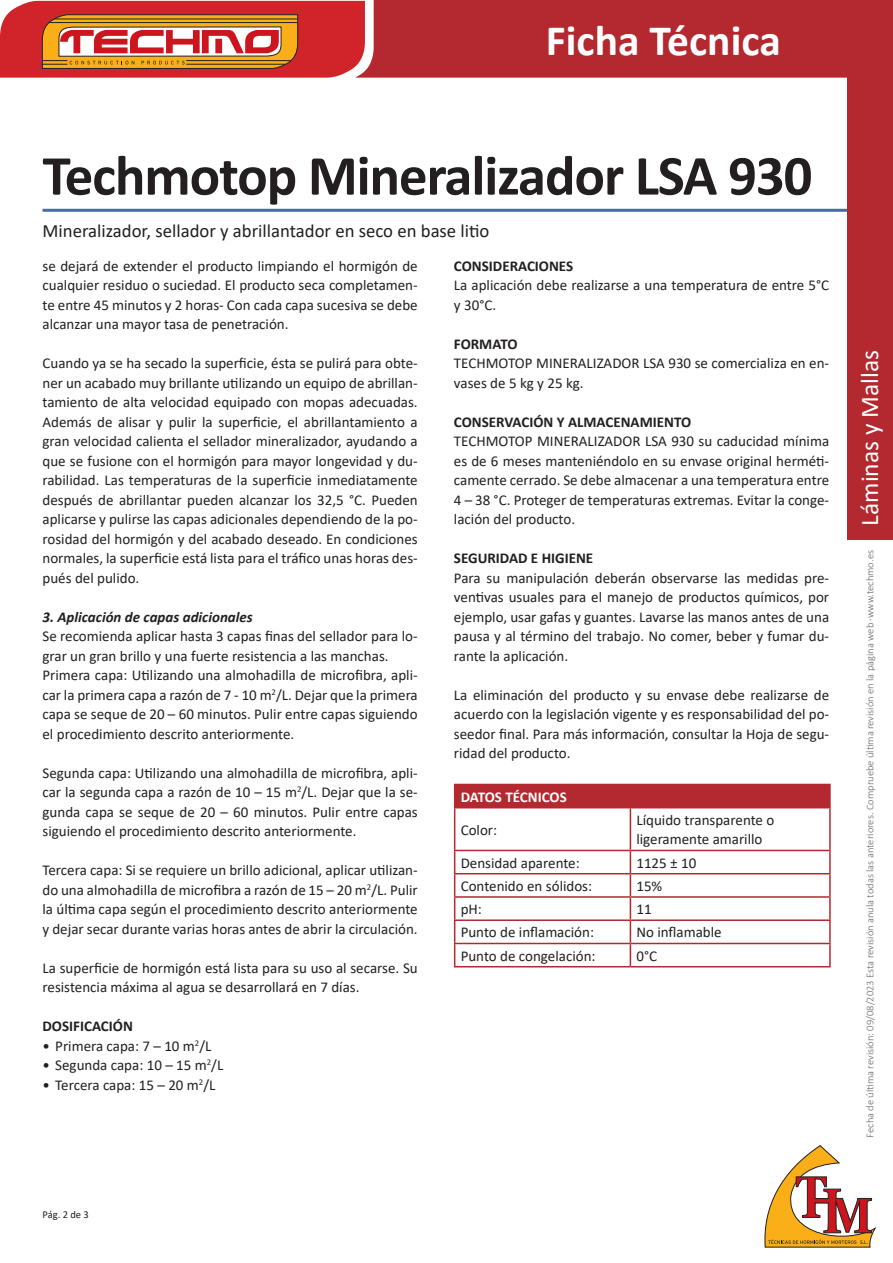
<style>
.page{position:relative;width:893px;height:1263px;background:#fff}
.page>*{position:absolute;margin:0;border:0;box-sizing:border-box;transform-origin:0 0}
.t1{font:700 57px "Calibri";letter-spacing:-.02em;color:#231f20}
.t2{font:700 43.5px "Calibri";color:#fff}
.t3{font:25.5px "Calibri";color:#fff}
.t4{font:18.75px "Calibri";color:#231f20}
.general{font:15px/19.5px "Calibri";color:#231f20;text-align:justify}
.ladillo{font:700 15px "Calibri";color:#231f20}
.ladillo_2{font:italic 700 15px "Calibri";color:#231f20}
.general-2{font:700 15px "Calibri";color:#fff}
.t5{font:300 10.5px "Calibri";color:#67676a}
.t6{font:10.5px "Calibri";color:#231f20}
</style>
<div class="page">
<hr style="left:43px;top:209px;width:807px;height:3px;background:#456e9e">
<div style="left:848px;top:74px;width:45px;height:466px;background:#b3292f"></div>
<svg style="left:0;top:0;width:893px;height:78px;background:#c14039"></svg>
<hr style="left:186px;top:64px;width:99px;height:1px;background:#231f20">
<svg style="left:764px;top:1145px;width:113px;height:103px"></svg>
<div style="left:455px;top:784px;width:375px;height:24px;background:#b3292f"></div>
<hr style="left:454px;top:784px;width:176px;height:1px;background:#b3292f">
<svg style="left:454px;top:785px;width:1px;height:22px"></svg>
<hr style="left:630px;top:784px;width:201px;height:1px;background:#b3292f">
<hr style="left:829px;top:785px;width:2px;height:22px;background:#b3292f">
<hr style="left:454px;top:807px;width:176px;height:1px;background:#b3292f">
<hr style="left:454px;top:808px;width:1px;height:42px;background:#b3292f">
<hr style="left:630px;top:807px;width:201px;height:1px;background:#b3292f">
<hr style="left:630px;top:808px;width:1px;height:42px;background:#b3292f">
<hr style="left:829px;top:808px;width:2px;height:42px;background:#b3292f">
<hr style="left:454px;top:850px;width:176px;height:1px;background:#b3292f">
<hr style="left:630px;top:850px;width:201px;height:1px;background:#b3292f">
<hr style="left:829px;top:851px;width:2px;height:22px;background:#b3292f">
<hr style="left:454px;top:873px;width:176px;height:1px;background:#b3292f">
<hr style="left:630px;top:873px;width:201px;height:1px;background:#b3292f">
<hr style="left:829px;top:874px;width:2px;height:22px;background:#b3292f">
<hr style="left:454px;top:896px;width:176px;height:2px;background:#b3292f">
<hr style="left:630px;top:896px;width:201px;height:2px;background:#b3292f">
<hr style="left:829px;top:898px;width:2px;height:21px;background:#b3292f">
<hr style="left:454px;top:919px;width:176px;height:2px;background:#b3292f">
<hr style="left:630px;top:919px;width:201px;height:2px;background:#b3292f">
<hr style="left:829px;top:921px;width:2px;height:22px;background:#b3292f">
<hr style="left:454px;top:943px;width:176px;height:1px;background:#b3292f">
<svg style="left:454px;top:851px;width:1px;height:115px"></svg>
<hr style="left:630px;top:943px;width:201px;height:1px;background:#b3292f">
<svg style="left:630px;top:851px;width:1px;height:115px"></svg>
<hr style="left:829px;top:944px;width:2px;height:22px;background:#b3292f">
<hr style="left:454px;top:966px;width:176px;height:1px;background:#b3292f">
<hr style="left:630px;top:966px;width:201px;height:1px;background:#b3292f">
<h2 class="t2" style="left:546px;top:10px;width:236px">Ficha Técnica</h2>
<h1 class="t1" style="left:43px;top:135px;width:771px">Techmotop Mineralizador LSA 930</h1>
<p class="t4" style="left:43px;top:218px;width:448px">Mineralizador, sellador y abrillantador en seco en base litio</p>
<p class="general" style="left:43px;top:256px;width:377px">se dejará de extender el producto limpiando el hormigón de cualquier residuo o suciedad. El producto seca completamen&shy;te entre 45 minutos y 2 horas- Con cada capa sucesiva se debe alcanzar una mayor tasa de penetración.</p>
<p class="general" style="left:43px;top:353px;width:377px">Cuando ya se ha secado la superficie, ésta se pulirá para obte&shy;ner un acabado muy brillante utilizando un equipo de abrillan&shy;tamiento de alta velocidad equipado con mopas adecuadas.<br>Además de alisar y pulir la superficie, el abrillantamiento a gran velocidad calienta el sellador mineralizador, ayudando a que se fusione con el hormigón para mayor longevidad y du&shy;rabilidad. Las temperaturas de la superficie inmediatamente después de abrillantar pueden alcanzar los 32,5 °C. Pueden aplicarse y pulirse las capas adicionales dependiendo de la po&shy;rosidad del hormigón y del acabado deseado. En condiciones normales, la superficie está lista para el tráfico unas horas des&shy;pués del pulido.</p>
<p class="ladillo_2" style="left:43px;top:606px;width:212px">3. Aplicación de capas adicionales</p>
<p class="general" style="left:43px;top:626px;width:377px">Se recomienda aplicar hasta 3 capas finas del sellador para lo&shy;grar un gran brillo y una fuerte resistencia a las manchas.</p>
<p class="general" style="left:43px;top:665px;width:377px">Primera capa: Utilizando una almohadilla de microfibra, apli&shy;car la primera capa a razón de 7 - 10 m<sup>2</sup>/L. Dejar que la primera capa se seque de 20 – 60 minutos. Pulir entre capas siguiendo el procedimiento descrito anteriormente.</p>
<p class="general" style="left:43px;top:763px;width:377px">Segunda capa: Utilizando una almohadilla de microfibra, apli&shy;car la segunda capa a razón de 10 – 15 m<sup>2</sup>/L. Dejar que la se&shy;gunda capa se seque de 20 – 60 minutos. Pulir entre capas siguiendo el procedimiento descrito anteriormente.</p>
<p class="general" style="left:43px;top:860px;width:377px">Tercera capa: Si se requiere un brillo adicional, aplicar utilizan&shy;do una almohadilla de microfibra a razón de 15 – 20 m<sup>2</sup>/L. Pulir la última capa según el procedimiento descrito anteriormente y dejar secar durante varias horas antes de abrir la circulación.</p>
<p class="general" style="left:43px;top:958px;width:377px">La superficie de hormigón está lista para su uso al secarse. Su resistencia máxima al agua se desarrollará en 7 días.</p>
<p class="ladillo" style="left:43px;top:1016px;width:92px">DOSIFICACIÓN</p>
<p class="general" style="left:43px;top:1036px;width:170px">• Primera capa: 7 – 10 m<sup>2</sup>/L</p>
<p class="general" style="left:43px;top:1055px;width:182px">• Segunda capa: 10 – 15 m<sup>2</sup>/L</p>
<p class="general" style="left:43px;top:1075px;width:174px">• Tercera capa: 15 – 20 m<sup>2</sup>/L</p>
<p class="ladillo" style="left:454px;top:255px;width:121px">CONSIDERACIONES</p>
<p class="general" style="left:454px;top:275px;width:377px">La aplicación debe realizarse a una temperatura de entre 5°C y 30°C.</p>
<p class="ladillo" style="left:454px;top:333px;width:65px">FORMATO</p>
<p class="general" style="left:454px;top:353px;width:377px">TECHMOTOP MINERALIZADOR LSA 930 se comercializa en en&shy;vases de 5 kg y 25 kg.</p>
<p class="ladillo" style="left:454px;top:411px;width:239px">CONSERVACIÓN Y ALMACENAMIENTO</p>
<p class="general" style="left:454px;top:431px;width:377px">TECHMOTOP MINERALIZADOR LSA 930 su caducidad mínima es de 6 meses manteniéndolo en su envase original herméti&shy;camente cerrado. Se debe almacenar a una temperatura entre 4 – 38 °C. Proteger de temperaturas extremas. Evitar la conge&shy;lación del producto.</p>
<p class="ladillo" style="left:454px;top:548px;width:141px">SEGURIDAD E HIGIENE</p>
<p class="general" style="left:454px;top:568px;width:377px">Para su manipulación deberán observarse las medidas pre&shy;ventivas usuales para el manejo de productos químicos, por ejemplo, usar gafas y guantes. Lavarse las manos antes de una pausa y al término del trabajo. No comer, beber y fumar du&shy;rante la aplicación.</p>
<p class="general" style="left:454px;top:685px;width:377px">La eliminación del producto y su envase debe realizarse de acuerdo con la legislación vigente y es responsabilidad del po&shy;seedor final. Para más información, consultar la Hoja de segu&shy;ridad del producto.</p>
<p class="general-2" style="left:461px;top:786px;width:108px">DATOS TÉCNICOS</p>
<p class="general" style="left:461px;top:820px;width:38px">Color:</p>
<p class="general" style="left:636px;top:810px;width:139px">Líquido transparente o ligeramente amarillo</p>
<p class="general" style="left:461px;top:853px;width:121px">Densidad aparente:</p>
<p class="general" style="left:636px;top:853px;width:61px">1125 ± 10</p>
<p class="general" style="left:461px;top:876px;width:133px">Contenido en sólidos:</p>
<p class="general" style="left:636px;top:876px;width:27px">15%</p>
<p class="general" style="left:461px;top:899px;width:23px">pH:</p>
<p class="general" style="left:636px;top:899px;width:17px">11</p>
<p class="general" style="left:461px;top:922px;width:135px">Punto de inflamación:</p>
<p class="general" style="left:636px;top:922px;width:87px">No inflamable</p>
<p class="general" style="left:461px;top:946px;width:136px">Punto de congelación:</p>
<p class="general" style="left:636px;top:946px;width:22px">0°C</p>
<p class="t6" style="left:43px;top:1207px;width:48px">Pág. 2 de 3</p>
<h3 class="t3" style="left:852px;top:526px;width:177px;rotate:-90deg">Láminas y Mallas</h3>
<p class="t5" style="left:863px;top:1138px;width:589px;rotate:-90deg">Fecha de última revisión: 09/08/2023 Esta revisión anula todas las anteriores. Compruebe última revisión en la página web ·www.techmo.es</p>
</div>
